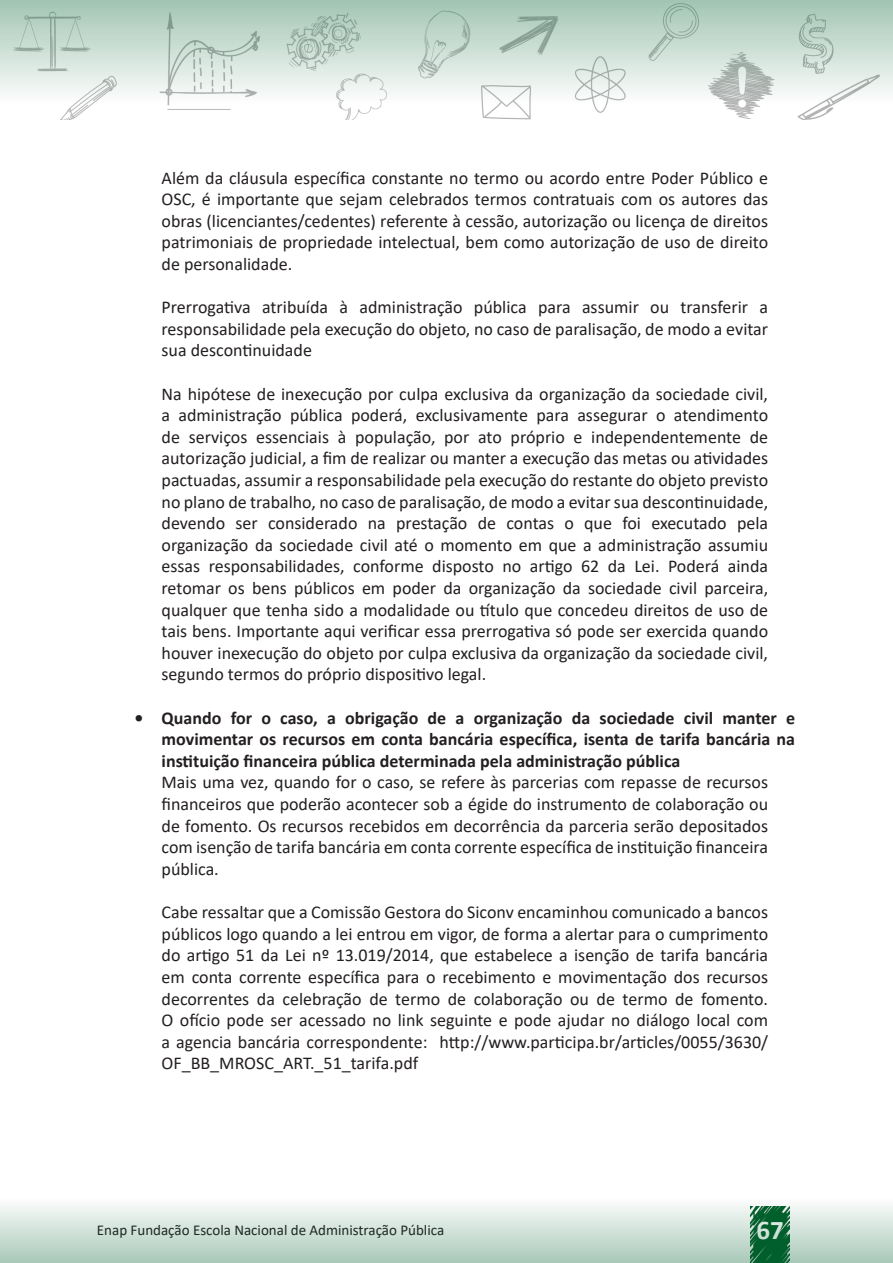
<style>
.page{position:relative;width:893px;height:1263px;background:#fff}
.page>*{position:absolute;margin:0;border:0;box-sizing:border-box;transform-origin:0 0}
.t1{font:700 27px "Calibri";color:#fff}
.Bullets_marcação_II{font:18px/21.6px "Calibri";color:#231f20;text-align:justify}
.t2{font:700 18px/21.6px "Calibri";color:#231f20;text-align:justify}
.t3{font:15px "Calibri";color:#231f20}
</style>
<div class="page">
<svg style="left:0;top:0;width:893px;height:120px"></svg>
<svg style="left:0;top:1205px;width:893px;height:58px;background:#c6dbd0"></svg>
<p class="Bullets_marcação_II" style="left:162px;top:166px;width:608px">Além da cláusula específica constante no termo ou acordo entre Poder Público e OSC, é importante que sejam celebrados termos contratuais com os autores das obras (licenciantes/cedentes) referente à cessão, autorização ou licença de direitos patrimoniais de propriedade intelectual, bem como autorização de uso de direito de personalidade.</p>
<p class="Bullets_marcação_II" style="left:162px;top:296px;width:608px">Prerrogativa atribuída à administração pública para assumir ou transferir a responsabilidade pela execução do objeto, no caso de paralisação, de modo a evitar sua descontinuidade</p>
<p class="Bullets_marcação_II" style="left:162px;top:382px;width:608px">Na hipótese de inexecução por culpa exclusiva da organização da sociedade civil, a administração pública poderá, exclusivamente para assegurar o atendimento de serviços essenciais à população, por ato próprio e independentemente de autorização judicial, a fim de realizar ou manter a execução das metas ou atividades pactuadas, assumir a responsabilidade pela execução do restante do objeto previsto no plano de trabalho, no caso de paralisação, de modo a evitar sua descontinuidade, devendo ser considerado na prestação de contas o que foi executado pela organização da sociedade civil até o momento em que a administração assumiu essas responsabilidades, conforme disposto no artigo 62 da Lei. Poderá ainda retomar os bens públicos em poder da organização da sociedade civil parceira, qualquer que tenha sido a modalidade ou título que concedeu direitos de uso de tais bens. Importante aqui verificar essa prerrogativa só pode ser exercida quando houver inexecução do objeto por culpa exclusiva da organização da sociedade civil, segundo termos do próprio dispositivo legal.</p>
<p class="t2" style="left:162px;top:707px;width:635px;text-indent:-27px">• Quando for o caso, a obrigação de a organização da sociedade civil manter e movimentar os recursos em conta bancária específica, isenta de tarifa bancária na instituição financeira pública determinada pela administração pública</p>
<p class="Bullets_marcação_II" style="left:162px;top:771px;width:608px">Mais uma vez, quando for o caso, se refere às parcerias com repasse de recursos financeiros que poderão acontecer sob a égide do instrumento de colaboração ou de fomento. Os recursos recebidos em decorrência da parceria serão depositados com isenção de tarifa bancária em conta corrente específica de instituição financeira pública.</p>
<p class="Bullets_marcação_II" style="left:162px;top:901px;width:608px">Cabe ressaltar que a Comissão Gestora do Siconv encaminhou comunicado a bancos públicos logo quando a lei entrou em vigor, de forma a alertar para o cumprimento do artigo 51 da Lei nº 13.019/2014, que estabelece a isenção de tarifa bancária em conta corrente específica para o recebimento e movimentação dos recursos decorrentes da celebração de termo de colaboração ou de termo de fomento.<br>O ofício pode ser acessado no link seguinte e pode ajudar no diálogo local com a agencia bancária correspondente: http://www.participa.br/articles/0055/3630/ OF_BB_MROSC_ART._51_tarifa.pdf</p>
<p class="t3" style="left:97px;top:1220px;width:349px">Enap Fundação Escola Nacional de Administração Pública</p>
<h1 class="t1" style="left:757px;top:1210px;width:29px">67</h1>
</div>
